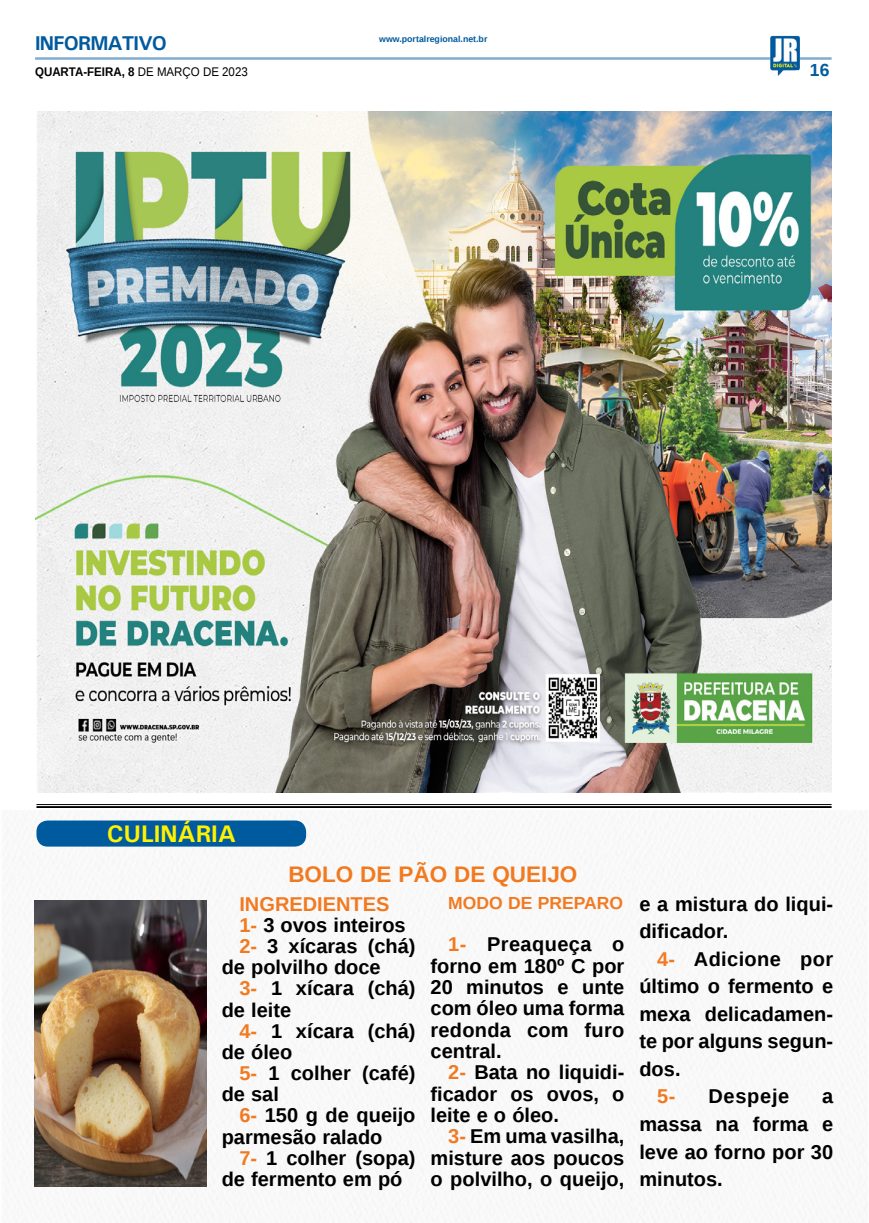
<style>
.page{position:relative;width:869px;height:1223px;background:#fff}
.page>*{position:absolute;margin:0;border:0;box-sizing:border-box;transform-origin:0 0}
.t1{font:700 24px "Univers";color:#fff200}
.TÍTULO{font:700 22.5px "Liberation Sans";color:#f17a21}
.MATÉRIA{font:700 20px/21.4px "Liberation Sans";color:#000}
.MATÉRIA-2{font:700 20px "Liberation Sans";color:#f17a21}
.TITULO_PG{font:700 20px "Univers";letter-spacing:-.04em;color:#005a9e}
.MATÉRIA-3{font:700 20px "Liberation Sans";letter-spacing:.035em;color:#000}
.MATÉRIA-4{font:700 17.5px "Liberation Sans";color:#f17a21}
.TÍTULO-2{font:700 17.5px "Liberation Sans";color:#005a9e}
.t2{font:700 12.5px "Liberation Sans";color:#000;scale:.92 1}
.DATA_PG{font:700 8.75px "Liberation Sans";color:#005a9e}
.s1{font-weight:400}
.s2{color:#f17a21}
</style>
<div class="page">
<hr style="left:35px;top:57px;width:796px;height:3px;background:#005a9e">
<img style="left:769px;top:36px;width:30px;height:40px">
<img style="left:3px;top:810px;width:864px;height:412px">
<div style="left:36px;top:820px;width:270px;height:26px;background:#005b9e;border-radius:11px"></div>
<hr style="left:36px;top:804px;width:795px;height:1px;background:#000101">
<hr style="left:36px;top:806px;width:795px;height:2px;background:#000101">
<img style="left:35px;top:111px;width:796px;height:681px">
<img style="left:34px;top:900px;width:172px;height:286px">
<p class="TITULO_PG" style="left:35px;top:31px;width:133px">INFORMATIVO</p>
<p class="t2" style="left:35px;top:63px;width:233px">QUARTA-FEIRA, 8 <span class="s1">DE MARÇO DE 2023</span></p>
<p class="DATA_PG" style="left:379px;top:33px;width:110px">www.portalregional.net.br</p>
<p class="TÍTULO-2" style="left:809px;top:58px;width:21px">16</p>
<p class="t1" style="left:107px;top:819px;width:130px">CULINÁRIA</p>
<p class="TÍTULO" style="left:288px;top:858px;width:290px">BOLO DE PÃO DE QUEIJO</p>
<p class="MATÉRIA-2" style="left:239px;top:889px;width:152px">INGREDIENTES</p>
<p class="MATÉRIA" style="left:239px;top:913px;width:168px"><span class="s2">1-</span> 3 ovos inteiros</p>
<p class="MATÉRIA" style="left:221px;top:935px;width:195px;text-indent:18px"><span class="s2">2-</span> 3 xícaras (chá) de polvilho doce</p>
<p class="MATÉRIA" style="left:221px;top:977px;width:195px;text-indent:18px"><span class="s2">3-</span> 1 xícara (chá) de leite</p>
<p class="MATÉRIA" style="left:221px;top:1019px;width:195px;text-indent:18px"><span class="s2">4-</span> 1 xícara (chá) de óleo</p>
<p class="MATÉRIA" style="left:221px;top:1062px;width:195px;text-indent:18px"><span class="s2">5-</span> 1 colher (café) de sal</p>
<p class="MATÉRIA" style="left:221px;top:1104px;width:195px;text-indent:18px"><span class="s2">6-</span> 150 g de queijo parmesão ralado</p>
<p class="MATÉRIA" style="left:221px;top:1146px;width:195px;text-indent:18px"><span class="s2">7-</span> 1 colher (sopa) de fermento em pó</p>
<p class="MATÉRIA-4" style="left:448px;top:890px;width:176px">MODO DE PREPARO</p>
<p class="MATÉRIA" style="left:430px;top:933px;width:195px;text-align:justify;text-indent:18px"><span class="s2">1-</span> Preaqueça o forno em 180º C por 20 minutos e unte com óleo uma forma redonda com furo central.</p>
<p class="MATÉRIA" style="left:430px;top:1061px;width:195px;text-align:justify;text-indent:18px"><span class="s2">2-</span> Bata no liquidi&shy;ficador os ovos, o leite e o óleo.</p>
<p class="MATÉRIA" style="left:430px;top:1125px;width:195px;text-align:justify;text-indent:18px"><span class="s2">3-</span> Em uma vasilha, misture aos poucos o polvilho, o queijo,</p>
<p class="MATÉRIA" style="left:639px;top:889px;width:195px;line-height:27.5px">e a mistura do liqui&shy;dificador.</p>
<p class="MATÉRIA" style="left:639px;top:944px;width:195px;line-height:27.5px;text-align:justify;text-indent:18px"><span class="s2">4-</span> Adicione por último o fermento e mexa delicadamen&shy;te por alguns segun&shy;dos.</p>
<p class="MATÉRIA-2" style="left:656px;top:1082px;width:20px">5-</p>
<p class="MATÉRIA-3" style="left:708px;top:1082px;width:83px">Despeje</p>
<p class="MATÉRIA" style="left:639px;top:1082px;width:195px;line-height:27.5px;text-align:justify;text-indent:183px">a massa na forma e leve ao forno por 30 minutos.</p>
</div>
